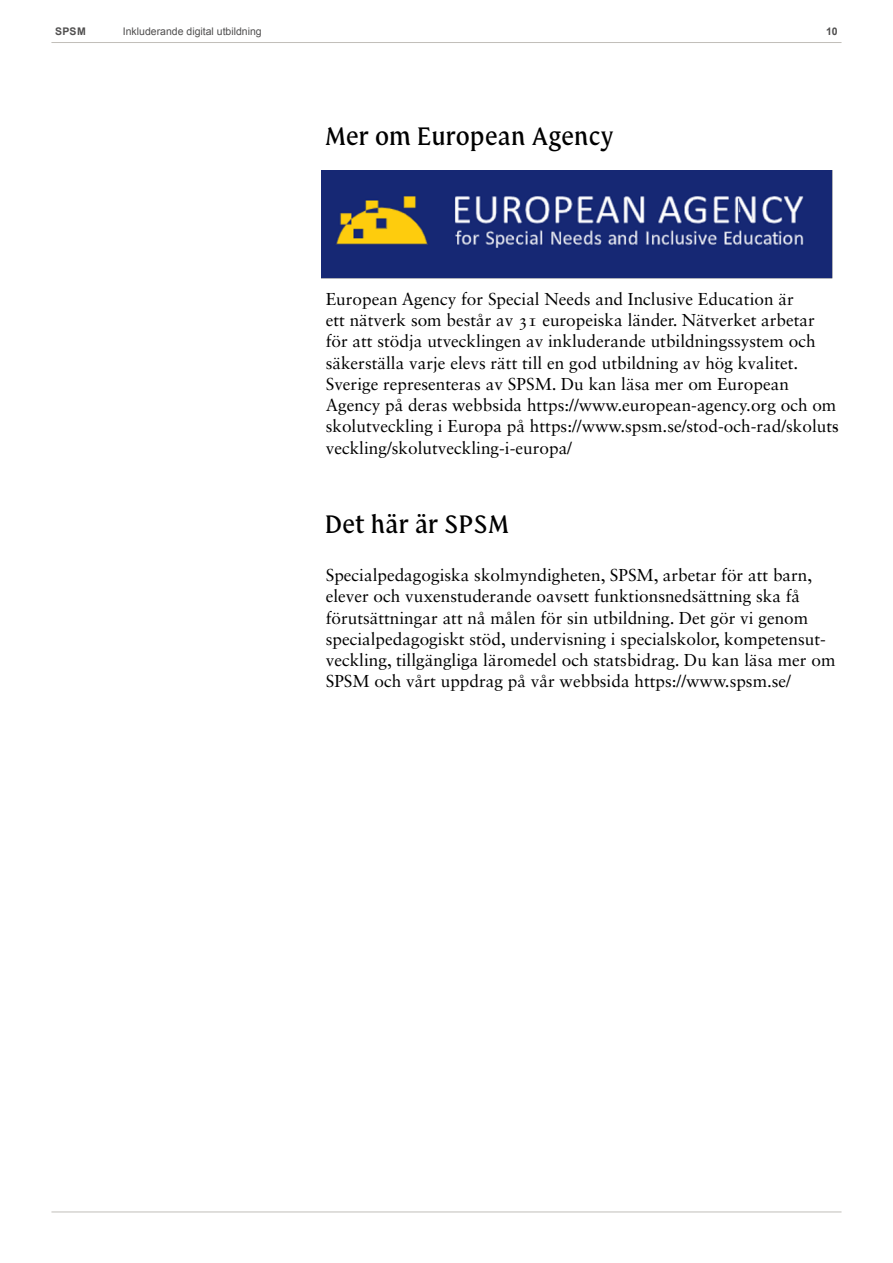
<style>
.page{position:relative;width:893px;height:1263px;background:#fff}
.page>*{position:absolute;margin:0;border:0;box-sizing:border-box;transform-origin:0 0}
.mellanrubrik_2{font:27px "SPSM Serif";letter-spacing:.01em;color:#000}
.brödtext{font:17.25px/21.3px "Sabon LT Std";color:#000}
.t1{font:10.5px "Arial";color:#504f4f}
.t2{font:700 10.5px "Arial";letter-spacing:.015em;color:#504f4f}
</style>
<div class="page">
<hr style="left:51px;top:1211px;width:790px;height:1px;background:#c1beb9">
<hr style="left:51px;top:42px;width:790px;height:1px;background:#c1beb9">
<img style="left:322px;top:170px;width:510px;height:108px">
<p class="t2" style="left:55px;top:25px;width:32px">SPSM</p>
<p class="t1" style="left:123px;top:25px;width:140px">Inkluderande digital utbildning</p>
<p class="t2" style="left:826px;top:25px;width:13px">10</p>
<h2 class="mellanrubrik_2" style="left:325px;top:122px;width:290px">Mer om European Agency</h2>
<p class="brödtext" style="left:326px;top:288px;width:514px">European Agency for Special Needs and Inclusive Education är<br>ett nätverk som består av 31 europeiska länder. Nätverket arbetar för att stödja utvecklingen av inkluderande utbildningssystem och säkerställa varje elevs rätt till en god utbildning av hög kvalitet.<br>Sverige representeras av SPSM. Du kan läsa mer om European Agency på deras webbsida https://www.european-agency.org och om skolutveckling i Europa på https://www.spsm.se/stod-och-rad/skolut&shy;veckling/skolutveckling-i-europa/</p>
<h2 class="mellanrubrik_2" style="left:325px;top:510px;width:185px">Det här är SPSM</h2>
<p class="brödtext" style="left:326px;top:564px;width:511px">Specialpedagogiska skolmyndigheten, SPSM, arbetar för att barn, elever och vuxenstuderande oavsett funktionsnedsättning ska få förutsättningar att nå målen för sin utbildning. Det gör vi genom specialpedagogiskt stöd, undervisning i specialskolor, kompetensut&shy;veckling, tillgängliga läromedel och statsbidrag. Du kan läsa mer om SPSM och vårt uppdrag på vår webbsida https://www.spsm.se/</p>
</div>
